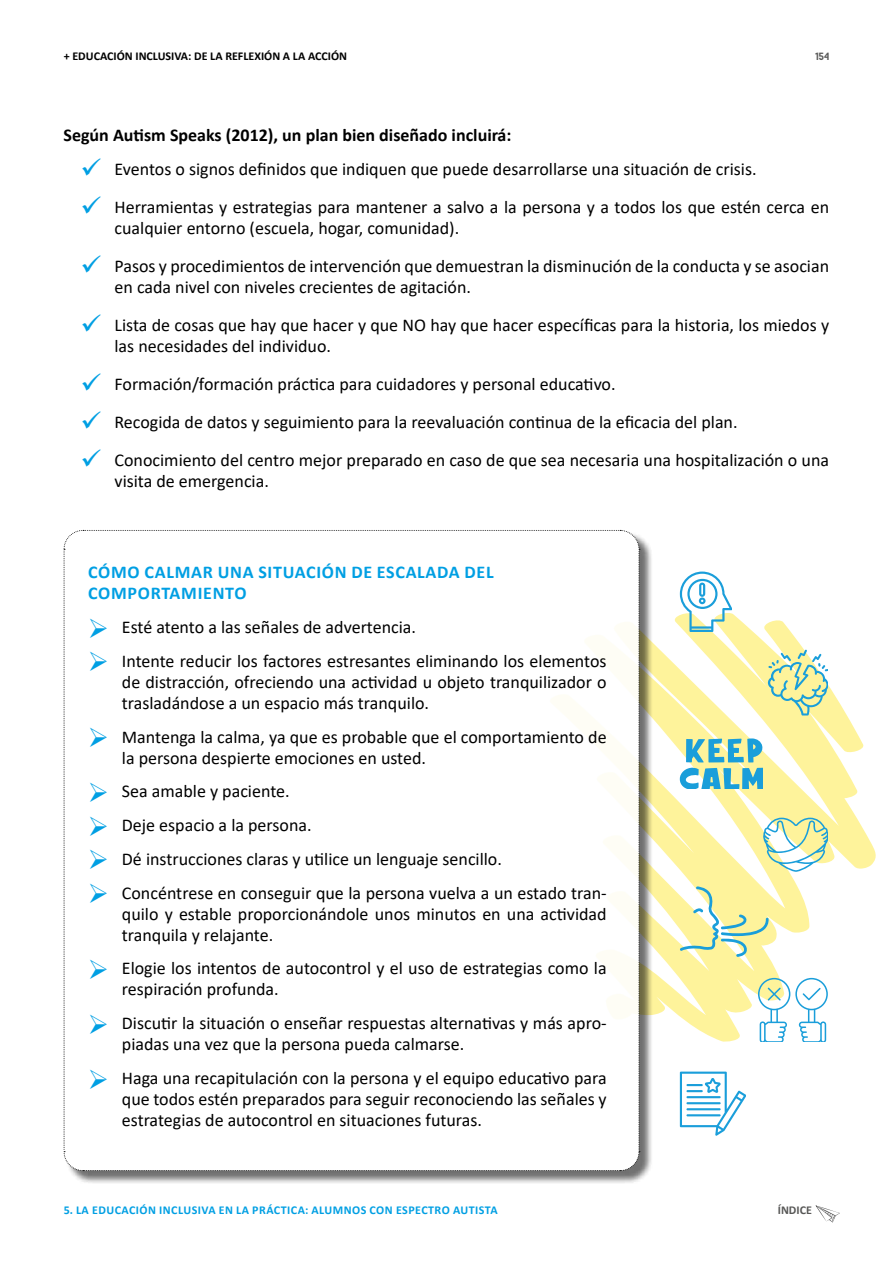
<style>
.page{position:relative;width:893px;height:1263px;background:#fff}
.page>*{position:absolute;margin:0;border:0;box-sizing:border-box;transform-origin:0 0}
.t1{font:18px/21px "Calibri";color:#000}
.t2{font:700 18px "Calibri";color:#000}
.t3{font:700 18px/21px "Calibri";letter-spacing:.04em;color:#009fe3}
.t4{font:700 12px "Calibri";letter-spacing:.04em;color:#009fe3}
.t5{font:700 12px "Calibri";color:#000}
.t6{font:700 12px "Calibri";color:#575756}
.t7{font:700 10.5px "Baron Neue";color:#5a5a59}
</style>
<div class="page">
<svg style="left:816px;top:1205px;width:24px;height:17px"></svg>
<svg style="left:653px;top:613px;width:223px;height:429px"></svg>
<div style="left:66px;top:532px;width:587px;height:652px;background:#000;opacity:.62"></div>
<svg style="left:680px;top:572px;width:52px;height:59px"></svg>
<svg style="left:768px;top:649px;width:60px;height:66px;background:#d1e3b2"></svg>
<svg style="left:686px;top:738px;width:76px;height:24px;background:#7dc3c1"></svg>
<svg style="left:680px;top:768px;width:83px;height:21px;background:#6fbfcd"></svg>
<svg style="left:763px;top:818px;width:65px;height:53px"></svg>
<svg style="left:680px;top:886px;width:88px;height:70px"></svg>
<svg style="left:758px;top:978px;width:70px;height:63px"></svg>
<svg style="left:680px;top:1071px;width:66px;height:64px"></svg>
<svg style="left:63px;top:530px;width:577px;height:641px"></svg>
<p class="t5" style="left:64px;top:48px;width:285px">+ EDUCACIÓN INCLUSIVA: DE LA REFLEXIÓN A LA ACCIÓN</p>
<p class="t7" style="left:815px;top:50px;width:16px">154</p>
<p class="t2" style="left:63px;top:122px;width:449px">Según Autism Speaks (2012), un plan bien diseñado incluirá:</p>
<p class="t1" style="left:115px;top:149px;width:716px;line-height:38px">Eventos o signos definidos que indiquen que puede desarrollarse una situación de crisis.<br>Herramientas y estrategias para mantener a salvo a la persona y a todos los que estén cerca en</p>
<p class="t1" style="left:115px;top:208px;width:716px;line-height:38px">cualquier entorno (escuela, hogar, comunidad).<br>Pasos y procedimientos de intervención que demuestran la disminución de la conducta y se asocian</p>
<p class="t1" style="left:115px;top:267px;width:716px;line-height:38px">en cada nivel con niveles crecientes de agitación.<br>Lista de cosas que hay que hacer y que NO hay que hacer específicas para la historia, los miedos y</p>
<p class="t1" style="left:115px;top:326px;width:716px;line-height:38px">las necesidades del individuo.<br>Formación/formación práctica para cuidadores y personal educativo.<br>Recogida de datos y seguimiento para la reevaluación continua de la eficacia del plan.<br>Conocimiento del centro mejor preparado en caso de que sea necesaria una hospitalización o una</p>
<p class="t1" style="left:115px;top:470px;width:156px">visita de emergencia.</p>
<p class="t3" style="left:88px;top:562px;width:407px">CÓMO CALMAR UNA SITUACIÓN DE ESCALADA DEL<br>COMPORTAMIENTO</p>
<p class="t1" style="left:122px;top:610px;width:486px;line-height:33.8px">Esté atento a las señales de advertencia.<br>Intente reducir los factores estresantes eliminando los elementos</p>
<p class="t1" style="left:122px;top:671px;width:486px">de distracción, ofreciendo una actividad u objeto tranquilizador o trasladándose a un espacio más tranquilo.</p>
<p class="t1" style="left:122px;top:726px;width:486px">Mantenga la calma, ya que es probable que el comportamiento de la persona despierte emociones en usted.</p>
<p class="t1" style="left:122px;top:774px;width:486px;line-height:33.8px">Sea amable y paciente.<br>Deje espacio a la persona.<br>Dé instrucciones claras y utilice un lenguaje sencillo.<br>Concéntrese en conseguir que la persona vuelva a un estado tran-</p>
<p class="t1" style="left:122px;top:903px;width:486px">quilo y estable proporcionándole unos minutos en una actividad tranquila y relajante.</p>
<p class="t1" style="left:122px;top:957px;width:486px">Elogie los intentos de autocontrol y el uso de estrategias como la respiración profunda.</p>
<p class="t1" style="left:122px;top:1012px;width:486px">Discutir la situación o enseñar respuestas alternativas y más apro&shy;piadas una vez que la persona pueda calmarse.</p>
<p class="t1" style="left:122px;top:1067px;width:486px;text-align:justify">Haga una recapitulación con la persona y el equipo educativo para que todos estén preparados para seguir reconociendo las señales y estrategias de autocontrol en situaciones futuras.</p>
<p class="t4" style="left:64px;top:1202px;width:435px">5. LA EDUCACIÓN INCLUSIVA EN LA PRÁCTICA: ALUMNOS CON ESPECTRO AUTISTA</p>
<p class="t6" style="left:778px;top:1202px;width:36px">ÍNDICE</p>
</div>
